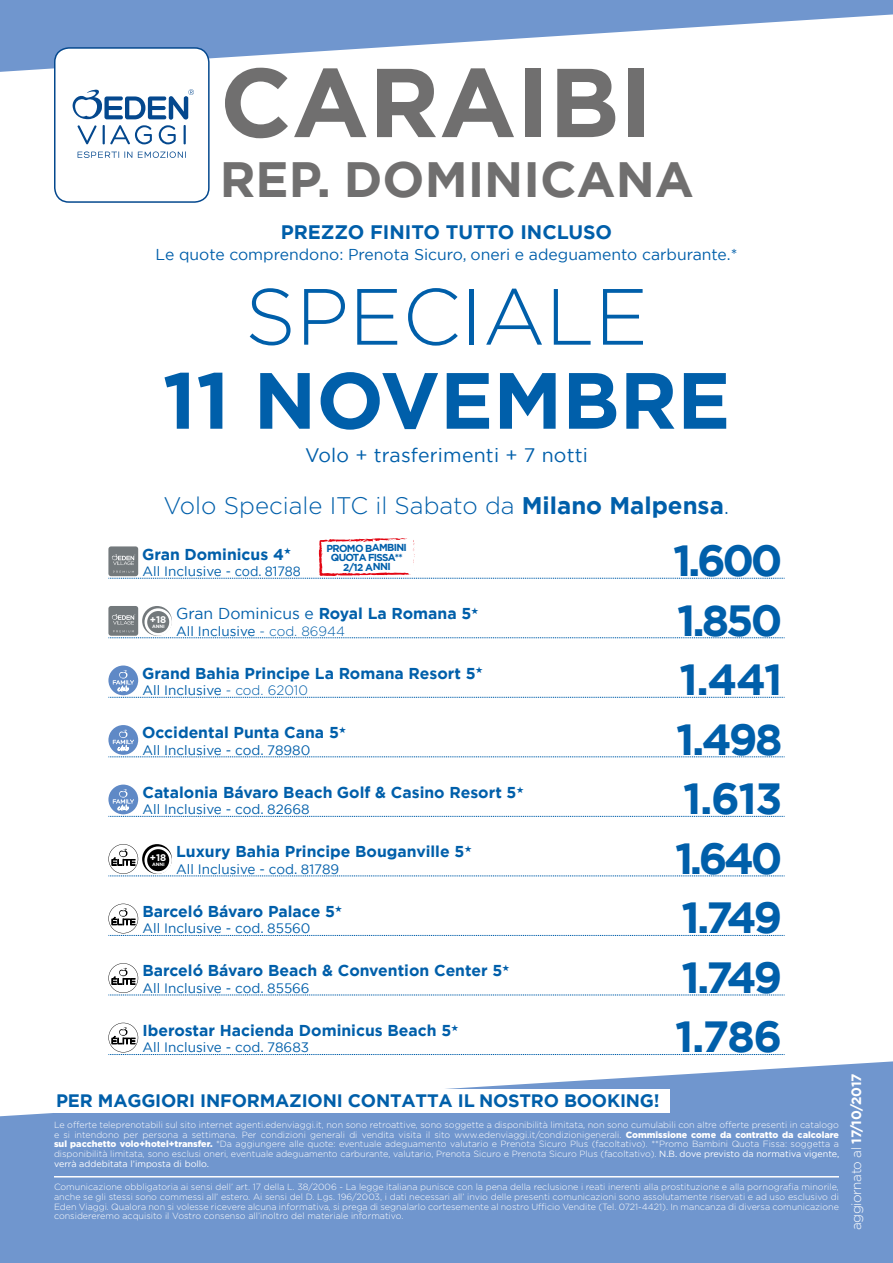
<style>
.page{position:relative;width:893px;height:1263px;background:#fff}
.page>*{position:absolute;margin:0;border:0;box-sizing:border-box;transform-origin:0 0}
.t1{font:700 97.5px "Gotham";color:#706f6f}
.t2{font:700 79.5px "Gotham";color:#005faa}
.t3{font:300 79.5px "Gotham";color:#005faa}
.t4{font:700 49.5px "Gotham";color:#706f6f}
.t5{font:700 43.5px "Gotham";letter-spacing:-.07em;color:#005faa}
.t6{font:300 24px "Gotham";color:#005faa}
.t7{font:19.5px "Gotham";letter-spacing:.01em;color:#005faa}
.t8{font:700 19.5px "Gotham";color:#005faa}
.t9{font:700 18px "Gotham";letter-spacing:-.01em;color:#005faa}
.t10{font:700 15.75px "Gotham";color:#005faa}
.t11{font:15.75px "Gotham";color:#005faa}
.t12{font:13.65px "Gotham";color:#005faa}
.t13{font:13.5px "Gotham";color:#005faa}
.t14{font:300 13.5px "Gotham";letter-spacing:-.03em;color:#fff}
.t15{font:700 10.05px/9.6px "Gotham";letter-spacing:-.08em;color:#005faa;text-align:center}
.t16{font:700 9.6px "Gotham";color:#fff}
.t17{font:300 9px/9.8px "Gotham";color:#fff;text-align:justify}
.t18{font:700 4.8px "Gotham";color:#fff}
.s1{font-weight:700}
.s2{font-weight:300}
.s3{font-weight:900}
.s4{font-weight:400}
</style>
<div class="page">
<svg style="left:0;top:1061px;width:893px;height:202px;background:#81a3d4"></svg>
<hr style="left:54px;top:1176px;width:785px;height:1px;background:#fff">
<div style="left:54px;top:1089px;width:615px;height:24px;background:#fff"></div>
<svg style="left:0;top:0;width:893px;height:72px;fill:#7096ce"></svg>
<svg style="left:55px;top:48px;width:154px;height:154px"></svg>
<div style="left:54px;top:47px;width:156px;height:156px;border:2px solid #04488e;border-radius:14px"></div>
<svg style="left:108px;top:697px;width:677px;height:1px"></svg>
<svg style="left:108px;top:816px;width:677px;height:1px"></svg>
<svg style="left:108px;top:538px;width:677px;height:41px"></svg>
<div style="left:108px;top:606px;width:30px;height:30px;background:#73797c;border-radius:3px"></div>
<svg style="left:108px;top:614px;width:677px;height:24px"></svg>
<svg style="left:142px;top:606px;width:30px;height:30px"></svg>
<svg style="left:144px;top:608px;width:28px;height:28px"></svg>
<div style="left:147px;top:611px;width:22px;height:22px;background:#73797c;border-radius:50%"></div>
<svg style="left:108px;top:665px;width:30px;height:30px"></svg>
<svg style="left:113px;top:670px;width:21px;height:21px"></svg>
<div style="left:108px;top:725px;width:30px;height:30px;background:#5f89c6;border-radius:50%"></div>
<svg style="left:108px;top:729px;width:677px;height:28px"></svg>
<svg style="left:108px;top:784px;width:30px;height:30px"></svg>
<svg style="left:113px;top:789px;width:21px;height:21px"></svg>
<svg style="left:108px;top:844px;width:677px;height:33px"></svg>
<svg style="left:142px;top:844px;width:30px;height:30px"></svg>
<svg style="left:144px;top:846px;width:28px;height:28px"></svg>
<div style="left:147px;top:849px;width:22px;height:22px;background:#000;border-radius:50%"></div>
<svg style="left:108px;top:904px;width:677px;height:32px"></svg>
<svg style="left:108px;top:963px;width:677px;height:33px"></svg>
<svg style="left:108px;top:1023px;width:677px;height:32px"></svg>
<h1 class="t1" style="left:220px;top:38px;width:434px">CARAIBI</h1>
<h3 class="t4" style="left:220px;top:147px;width:476px">REP. DOMINICANA</h3>
<h3 class="t8" style="left:281px;top:219px;width:333px">PREZZO FINITO TUTTO INCLUSO</h3>
<h3 class="t11" style="left:156px;top:244px;width:583px">Le quote comprendono: Prenota Sicuro, oneri e adeguamento carburante.*</h3>
<h2 class="t3" style="left:245px;top:266px;width:404px">SPECIALE</h2>
<h2 class="t2" style="left:163px;top:348px;width:569px">11 NOVEMBRE</h2>
<h3 class="t7" style="left:305px;top:442px;width:284px">Volo + trasferimenti + 7 notti</h3>
<h3 class="t6" style="left:164px;top:490px;width:567px">Volo Speciale ITC il Sabato da <span class="s1">Milano Malpensa</span>.</h3>
<h3 class="t10" style="left:142px;top:544px;width:151px">Gran Dominicus 4★</h3>
<h3 class="t13" style="left:142px;top:563px;width:160px">All Inclusive - cod. 81788</h3>
<p class="t15" style="left:326px;top:543px;width:82px">PROMO BAMBINI<br>QUOTA FISSA**<br>2/12 ANNI</p>
<h3 class="t5" style="left:673px;top:532px;width:111px">1.600</h3>
<p class="t16" style="left:150px;top:613px;width:18px">+18</p>
<p class="t18" style="left:152px;top:623px;width:14px">ANNI</p>
<h3 class="t11" style="left:176px;top:603px;width:304px">Gran Dominicus e <span class="s1">Royal La Romana 5</span>★</h3>
<h3 class="t13" style="left:176px;top:622px;width:170px">All Inclusive <span class="s2">- cod. 86944</span></h3>
<h3 class="t5" style="left:677px;top:591px;width:107px">1.850</h3>
<h3 class="t10" style="left:142px;top:663px;width:342px">Grand Bahia Principe La Romana Resort 5★</h3>
<h3 class="t12" style="left:142px;top:682px;width:167px">All Inclusive <span class="s2">- cod. 62010</span></h3>
<h3 class="t5" style="left:679px;top:651px;width:105px">1.441</h3>
<h3 class="t10" style="left:142px;top:722px;width:206px">Occidental Punta Cana 5★</h3>
<h3 class="t12" style="left:142px;top:741px;width:170px">All Inclusive - cod. 78980</h3>
<h3 class="t5" style="left:676px;top:710px;width:108px">1.498</h3>
<h3 class="t10" style="left:142px;top:782px;width:383px">Catalonia Bávaro Beach Golf &amp; Casino Resort 5★</h3>
<h3 class="t12" style="left:142px;top:801px;width:169px">All Inclusive - cod. 82668</h3>
<h3 class="t5" style="left:683px;top:770px;width:101px">1.613</h3>
<p class="t16" style="left:150px;top:852px;width:18px">+18</p>
<p class="t18" style="left:152px;top:861px;width:14px">ANNI</p>
<h3 class="t10" style="left:176px;top:841px;width:297px">Luxury Bahia Principe Bouganville 5★</h3>
<h3 class="t12" style="left:176px;top:860px;width:165px">All Inclusive - cod. 81789</h3>
<h3 class="t5" style="left:675px;top:829px;width:109px">1.640</h3>
<h3 class="t10" style="left:142px;top:901px;width:202px">Barceló Bávaro Palace 5★</h3>
<h3 class="t12" style="left:142px;top:920px;width:170px">All Inclusive - cod. 85560</h3>
<h3 class="t5" style="left:681px;top:889px;width:103px">1.749</h3>
<h3 class="t10" style="left:142px;top:960px;width:369px">Barceló Bávaro Beach &amp; Convention Center 5★</h3>
<h3 class="t12" style="left:142px;top:979px;width:169px">All Inclusive - cod. 85566</h3>
<h3 class="t5" style="left:681px;top:948px;width:103px">1.749</h3>
<h3 class="t10" style="left:142px;top:1020px;width:318px">Iberostar Hacienda Dominicus Beach 5★</h3>
<h3 class="t12" style="left:142px;top:1039px;width:168px">All Inclusive - cod. 78683</h3>
<h3 class="t5" style="left:675px;top:1008px;width:109px">1.786</h3>
<h3 class="t9" style="left:56px;top:1088px;width:605px">PER MAGGIORI INFORMAZIONI CONTATTA IL NOSTRO BOOKING!</h3>
<p class="t17" style="left:54px;top:1119px;width:787px">Le offerte teleprenotabili sul sito internet agenti.edenviaggi.it, non sono retroattive, sono soggette a disponibilità limitata, non sono cumulabili con altre offerte presenti in catalogo e si intendono per persona a settimana. Per condizioni generali di vendita visita il sito www.edenviaggi.it/condizionigenerali. <span class="s3">Commissione come da contratto da calcolare sul pacchetto volo+hotel+transfer.</span> *Da aggiungere alle quote: eventuale adeguamento valutario e Prenota Sicuro Plus (facoltativo). **Promo Bambini Quota Fissa: soggetta a disponibilità limitata, sono esclusi oneri, eventuale adeguamento carburante, valutario, Prenota Sicuro e Prenota Sicuro Plus (facoltativo). <span class="s4">N.B. dove previsto da normativa vigente, verrà addebitata l’imposta di bollo.</span></p>
<p class="t17" style="left:54px;top:1182px;width:786px">Comunicazione obbligatoria ai sensi dell’ art. 17 della L. 38/2006 - La legge italiana punisce con la pena della reclusione i reati inerenti alla prostituzione e alla pornografia minorile, anche se gli stessi sono commessi all’ estero. Ai sensi del D. Lgs. 196/2003, i dati necessari all’ invio delle presenti comunicazioni sono assolutamente riservati e ad uso esclusivo di Eden Viaggi. Qualora non si volesse ricevere alcuna informativa, si prega di segnalarlo cortesemente al nostro Ufficio Vendite (Tel. 0721-4421). In mancanza di diversa comunicazione considereremo acquisito il Vostro consenso all’inoltro del materiale informativo.</p>
<h3 class="t14" style="left:848px;top:1230px;width:158px;rotate:-90deg">aggiornato al <span class="s1">17/10/2017</span></h3>
</div>
